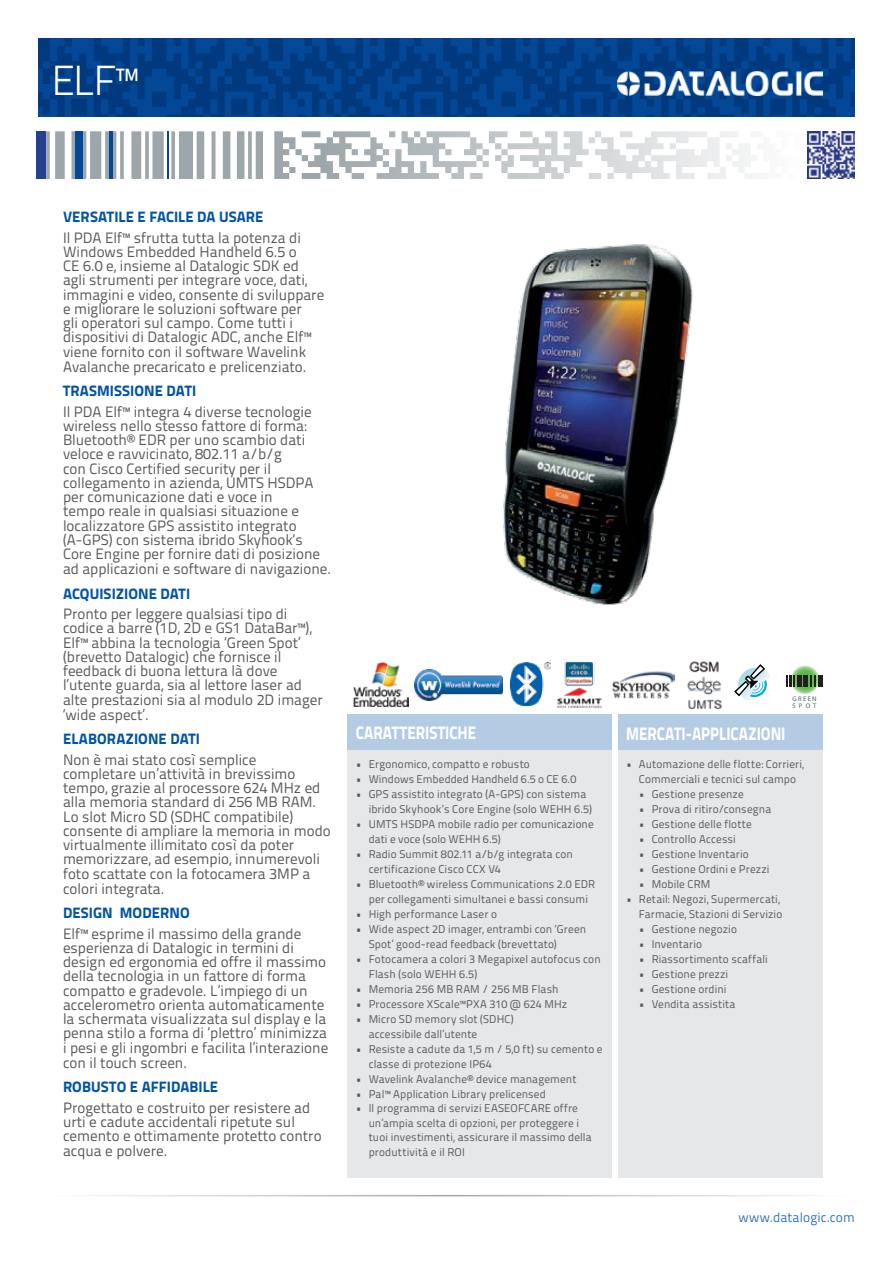
<style>
.page{position:relative;width:893px;height:1263px;background:#fff}
.page>*{position:absolute;margin:0;border:0;box-sizing:border-box;transform-origin:0 0}
.t1{font:300 42px "Titillium Text 22 L";color:#fff}
.t2{font:800 18px "Titillium Text 22 L";letter-spacing:-.005em;color:#fff;scale:.85 1}
.t3{font:15px/14.4px "Titillium Text 22 L";color:#58595b}
.t4{font:800 15px "Titillium Text 22 L";letter-spacing:.005em;color:#0054a4}
.t5{font:13.5px "Titillium Text 22 L";letter-spacing:.005em;color:#3377b6}
.t6{font:11.25px/15px "Titillium Text 22 L";letter-spacing:.01em;color:#58595b}
.t7{font:900 6.75px/6.8px "Myriad Pro";letter-spacing:.2em;color:#505f62}
</style>
<div class="page">
<svg style="left:38px;top:38px;width:817px;height:79px;background:#023f89"></svg>
<svg style="left:302px;top:131px;width:453px;height:48px"></svg>
<hr style="left:167px;top:131px;width:2px;height:48px;background:#034797">
<div style="left:75px;top:131px;width:7px;height:48px;background:#034797"></div>
<hr style="left:109px;top:131px;width:4px;height:48px;background:#034797">
<div style="left:37px;top:131px;width:9px;height:48px;background:#25408f"></div>
<hr style="left:45px;top:1195px;width:803px;height:1px;background:#9da3aa">
<div style="left:348px;top:714px;width:264px;height:36px;background:#b3cce4"></div>
<div style="left:618px;top:714px;width:204px;height:36px;background:#b3cce4"></div>
<div style="left:348px;top:750px;width:264px;height:428px;background:#e6e7e8"></div>
<div style="left:618px;top:750px;width:204px;height:428px;background:#e6e7e8"></div>
<img style="left:618px;top:72px;width:204px;height:23px">
<img style="left:807px;top:131px;width:48px;height:48px">
<img style="left:503px;top:244px;width:190px;height:361px">
<img style="left:511px;top:663px;width:39px;height:43px">
<svg style="left:790px;top:665px;width:29px;height:29px"></svg>
<svg style="left:786px;top:676px;width:8px;height:11px"></svg>
<hr style="left:797px;top:676px;width:4px;height:11px;background:#231f20">
<hr style="left:804px;top:676px;width:4px;height:11px;background:#231f20">
<svg style="left:810px;top:676px;width:6px;height:11px"></svg>
<div style="left:818px;top:676px;width:5px;height:11px;background:#231f20"></div>
<img style="left:557px;top:661px;width:45px;height:48px">
<img style="left:414px;top:670px;width:89px;height:30px">
<img style="left:612px;top:671px;width:63px;height:28px">
<img style="left:353px;top:662px;width:55px;height:44px">
<svg style="left:734px;top:664px;width:42px;height:41px"></svg>
<img style="left:687px;top:661px;width:35px;height:48px">
<h1 class="t1" style="left:51px;top:50px;width:88px">ELF™</h1>
<p class="t4" style="left:63px;top:205px;width:202px">VERSATILE E FACILE DA USARE</p>
<p class="t3" style="left:63px;top:229px;width:263px">Il PDA Elf™ sfrutta tutta la potenza di Windows Embedded Handheld 6.5 o<br>CE 6.0 e, insieme al Datalogic SDK ed agli strumenti per integrare voce, dati, immagini e video, consente di sviluppare e migliorare le soluzioni software per<br>gli operatori sul campo. Come tutti i dispositivi di Datalogic ADC, anche Elf™ viene fornito con il software Wavelink Avalanche precaricato e prelicenziato.</p>
<p class="t4" style="left:63px;top:379px;width:135px">TRASMISSIONE DATI</p>
<p class="t3" style="left:63px;top:403px;width:270px">Il PDA Elf™ integra 4 diverse tecnologie wireless nello stesso fattore di forma:<br>Bluetooth® EDR per uno scambio dati veloce e ravvicinato, 802.11 a/b/g<br>con Cisco Certified security per il collegamento in azienda, UMTS HSDPA per comunicazione dati e voce in<br>tempo reale in qualsiasi situazione e localizzatore GPS assistito integrato (A-GPS) con sistema ibrido Skyhook‘s Core Engine per fornire dati di posizione ad applicazioni e software di navigazione.</p>
<p class="t4" style="left:63px;top:581px;width:129px">ACQUISIZIONE DATI</p>
<p class="t3" style="left:63px;top:606px;width:261px">Pronto per leggere qualsiasi tipo di codice a barre (1D, 2D e GS1 DataBar™), Elf™ abbina la tecnologia ‘Green Spot’ (brevetto Datalogic) che fornisce il feedback di buona lettura là dove l’utente guarda, sia al lettore laser ad alte prestazioni sia al modulo 2D imager ‘wide aspect’.</p>
<p class="t4" style="left:63px;top:727px;width:139px">ELABORAZIONE DATI</p>
<p class="t3" style="left:63px;top:751px;width:269px">Non è mai stato così semplice completare un’attività in brevissimo tempo, grazie al processore 624 MHz ed alla memoria standard di 256 MB RAM.<br>Lo slot Micro SD (SDHC compatibile) consente di ampliare la memoria in modo virtualmente illimitato così da poter memorizzare, ad esempio, innumerevoli foto scattate con la fotocamera 3MP a colori integrata.</p>
<p class="t4" style="left:63px;top:901px;width:128px">DESIGN MODERNO</p>
<p class="t3" style="left:63px;top:925px;width:267px">Elf™ esprime il massimo della grande esperienza di Datalogic in termini di design ed ergonomia ed offre il massimo della tecnologia in un fattore di forma compatto e gradevole. L’impiego di un accelerometro orienta automaticamente la schermata visualizzata sul display e la penna stilo a forma di ‘plettro’ minimizza i pesi e gli ingombri e facilita l’interazione con il touch screen.</p>
<p class="t4" style="left:63px;top:1075px;width:157px">ROBUSTO E AFFIDABILE</p>
<p class="t3" style="left:63px;top:1099px;width:260px">Progettato e costruito per resistere ad urti e cadute accidentali ripetute sul cemento e ottimamente protetto contro acqua e polvere.</p>
<p class="t2" style="left:356px;top:719px;width:143px">CARATTERISTICHE</p>
<p class="t2" style="left:626px;top:719px;width:189px">MERCATI-APPLICAZIONI</p>
<p class="t7" style="left:792px;top:695px;width:26px">GREEN<br>SPOT</p>
<p class="t6" style="left:356px;top:756px;width:175px">• Ergonomico, compatto e robusto</p>
<p class="t6" style="left:356px;top:771px;width:222px">• Windows Embedded Handheld 6.5 o CE 6.0</p>
<p class="t6" style="left:369px;top:786px;width:225px;text-indent:-13px">• GPS assistito integrato (A-GPS) con sistema ibrido Skyhook‘s Core Engine (solo WEHH 6.5)</p>
<p class="t6" style="left:369px;top:816px;width:227px;text-indent:-13px">• UMTS HSDPA mobile radio per comunicazione dati e voce (solo WEHH 6.5)</p>
<p class="t6" style="left:369px;top:846px;width:206px;text-indent:-13px">• Radio Summit 802.11 a/b/g integrata con certificazione Cisco CCX V4</p>
<p class="t6" style="left:356px;top:876px;width:241px;text-align:center">• Bluetooth® wireless Communications 2.0 EDR per collegamenti simultanei e bassi consumi</p>
<p class="t6" style="left:356px;top:906px;width:143px">• High performance Laser o</p>
<p class="t6" style="left:369px;top:921px;width:219px;text-indent:-13px">• Wide aspect 2D imager, entrambi con ‘Green<br>Spot’ good-read feedback (brevettato)</p>
<p class="t6" style="left:369px;top:951px;width:234px;text-indent:-13px">• Fotocamera a colori 3 Megapixel autofocus con<br>Flash (solo WEHH 6.5)</p>
<p class="t6" style="left:356px;top:981px;width:204px">• Memoria 256 MB RAM / 256 MB Flash</p>
<p class="t6" style="left:356px;top:996px;width:213px">• Processore XScale™PXA 310 @ 624 MHz</p>
<p class="t6" style="left:369px;top:1011px;width:147px;text-indent:-13px">• Micro SD memory slot (SDHC) accessibile dall’utente</p>
<p class="t6" style="left:369px;top:1041px;width:235px;text-indent:-13px">• Resiste a cadute da 1,5 m / 5,0 ft) su cemento e classe di protezione IP64</p>
<p class="t6" style="left:356px;top:1071px;width:222px">• Wavelink Avalanche® device management</p>
<p class="t6" style="left:356px;top:1086px;width:192px">• Pal™ Application Library prelicensed</p>
<p class="t6" style="left:369px;top:1100px;width:224px;line-height:14.5px;text-indent:-13px">• Il programma di servizi EASEOFCARE offre un’ampia scelta di opzioni, per proteggere i tuoi investimenti, assicurare il massimo della produttività e il ROI</p>
<p class="t6" style="left:626px;top:756px;width:180px;text-align:center">• Automazione delle flotte: Corrieri,<br>Commerciali e tecnici sul campo</p>
<p class="t6" style="left:639px;top:786px;width:106px">• Gestione presenze</p>
<p class="t6" style="left:639px;top:801px;width:134px">• Prova di ritiro/consegna</p>
<p class="t6" style="left:639px;top:816px;width:114px">• Gestione delle flotte</p>
<p class="t6" style="left:639px;top:831px;width:98px">• Controllo Accessi</p>
<p class="t6" style="left:639px;top:846px;width:111px">• Gestione Inventario</p>
<p class="t6" style="left:639px;top:861px;width:132px">• Gestione Ordini e Prezzi</p>
<p class="t6" style="left:639px;top:876px;width:73px">• Mobile CRM</p>
<p class="t6" style="left:626px;top:891px;width:158px;text-align:right">• Retail: Negozi, Supermercati,<br>Farmacie, Stazioni di Servizio</p>
<p class="t6" style="left:639px;top:921px;width:100px">• Gestione negozio</p>
<p class="t6" style="left:639px;top:936px;width:65px">• Inventario</p>
<p class="t6" style="left:639px;top:951px;width:130px">• Riassortimento scaffali</p>
<p class="t6" style="left:639px;top:966px;width:91px">• Gestione prezzi</p>
<p class="t6" style="left:639px;top:981px;width:89px">• Gestione ordini</p>
<p class="t6" style="left:639px;top:996px;width:98px">• Vendita assistita</p>
<p class="t5" style="left:738px;top:1207px;width:118px">www.datalogic.com</p>
</div>
